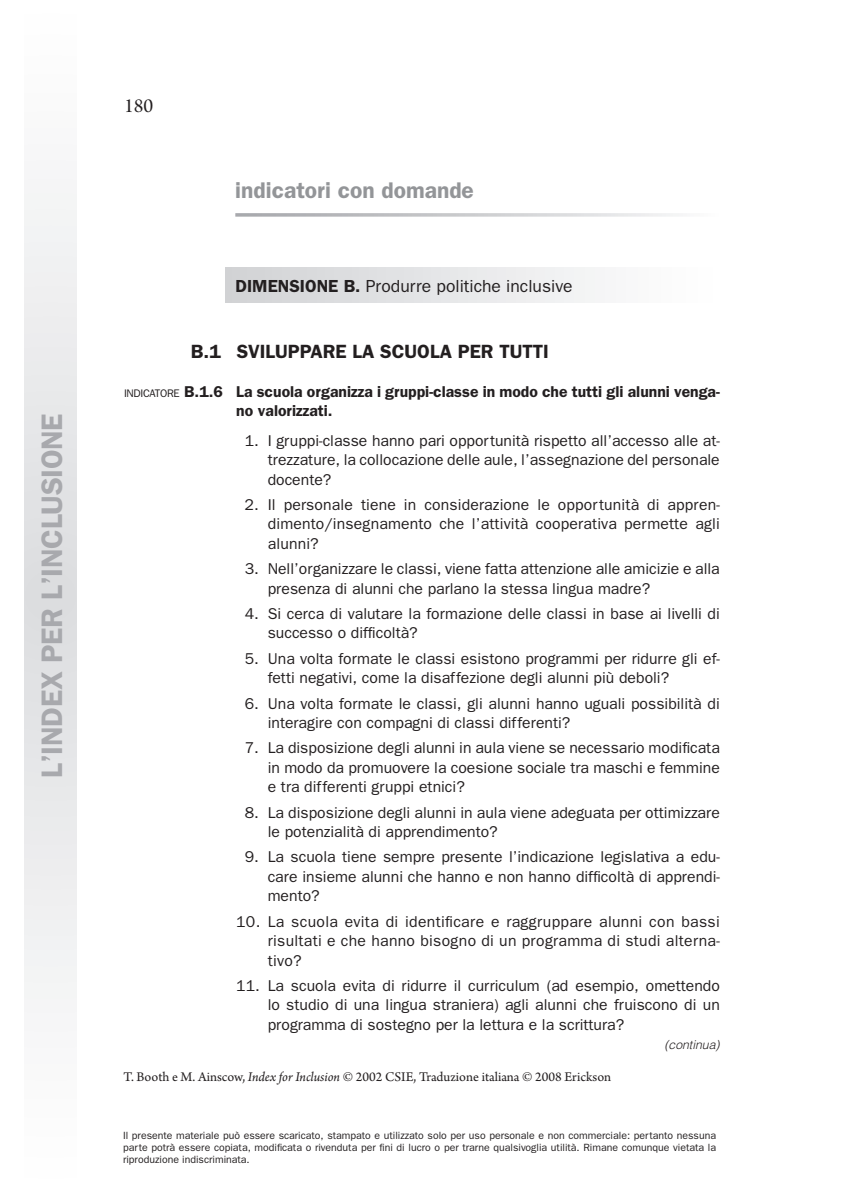
<style>
.page{position:relative;width:844px;height:1191px;background:#fff}
.page>*{position:absolute;margin:0;border:0;box-sizing:border-box;transform-origin:0 0}
.t1{font:600 29.75px "Franklin Gothic";letter-spacing:-.01em;color:#a8a9ad}
.t2{font:600 22.75px "Franklin Gothic";color:#939598}
.t3{font:21px "Arno Pro Subhead";color:#231f20}
.t4{font:600 19.25px "Franklin Gothic";color:#231f20}
.t5{font:17.5px "Franklin Gothic";color:#231f20}
.t6{font:600 17.5px "Franklin Gothic";color:#231f20}
.t7{font:15.75px/19.4px "Franklin Gothic";color:#231f20;text-align:justify}
.t8{font:600 15.75px/19.2px "Franklin Gothic";color:#231f20}
.t9{font:14px "Arno Pro";color:#231f20}
.t10{font:italic 300 12.25px "Helvetica";color:#231f20}
.t11{font:10.5px/12.2px "Franklin Gothic";color:#231f20;text-align:justify}
.s1{font-weight:600}
.s2{font-weight:400;font-size:11.03px}
.s3{font-style:italic}
</style>
<div class="page">
<svg style="left:24px;top:193px;width:52px;height:806px"></svg>
<svg style="left:235px;top:213px;width:444px;height:4px;background:#d0d1d3"></svg>
<div style="left:225px;top:268px;width:493px;height:34px;background:linear-gradient(to right,#d1d2d5,#fff)"></div>
<h1 class="t1" style="left:34px;top:778px;width:366px;rotate:-90deg">l’Index per l’inclusione</h1>
<h3 class="t3" style="left:124px;top:94px;width:31px">180</h3>
<h2 class="t2" style="left:235px;top:177px;width:240px">indicatori con domande</h2>
<p class="t6" style="left:235px;top:275px;width:44px">DIMENS</p>
<p class="t6" style="left:300px;top:275px;width:17px">IONE</p>
<p class="t5" style="left:343px;top:276px;width:230px"><span class="s1">B.</span> Produrre politiche inclusive</p>
<p class="t4" style="left:191px;top:340px;width:357px">B.1 Sviluppare la scuola per tutti</p>
<p class="t8" style="left:236px;top:381px;width:485px;text-indent:-112px"><span class="s2">INDICATORE</span> B.1.6 La scuola organizza i gruppi-classe in modo che tutti gli alunni venga&shy;no valorizzati.</p>
<p class="t7" style="left:268px;top:430px;width:453px;text-indent:-23px">1. I gruppi-classe hanno pari opportunità rispetto all’accesso alle at&shy;trezzature, la collocazione delle aule, l’assegnazione del personale docente?</p>
<p class="t7" style="left:268px;top:494px;width:453px;text-indent:-23px">2. Il personale tiene in considerazione le opportunità di appren&shy;dimento/insegnamento che l’attività cooperativa permette agli alunni?</p>
<p class="t7" style="left:268px;top:559px;width:453px;text-indent:-23px">3. Nell’organizzare le classi, viene fatta attenzione alle amicizie e alla presenza di alunni che parlano la stessa lingua madre?</p>
<p class="t7" style="left:268px;top:603px;width:453px;text-indent:-23px">4. Si cerca di valutare la formazione delle classi in base ai livelli di successo o difficoltà?</p>
<p class="t7" style="left:268px;top:648px;width:453px;text-indent:-23px">5. Una volta formate le classi esistono programmi per ridurre gli ef&shy;fetti negativi, come la disaffezione degli alunni più deboli?</p>
<p class="t7" style="left:268px;top:693px;width:453px;text-indent:-23px">6. Una volta formate le classi, gli alunni hanno uguali possibilità di interagire con compagni di classi differenti?</p>
<p class="t7" style="left:268px;top:738px;width:453px;text-indent:-23px">7. La disposizione degli alunni in aula viene se necessario modificata in modo da promuovere la coesione sociale tra maschi e femmine e tra differenti gruppi etnici?</p>
<p class="t7" style="left:268px;top:802px;width:453px;text-indent:-23px">8. La disposizione degli alunni in aula viene adeguata per ottimizzare le potenzialità di apprendimento?</p>
<p class="t7" style="left:268px;top:847px;width:453px;text-indent:-23px">9. La scuola tiene sempre presente l’indicazione legislativa a edu&shy;care insieme alunni che hanno e non hanno difficoltà di apprendi&shy;mento?</p>
<p class="t7" style="left:268px;top:911px;width:453px;text-indent:-32px">10. La scuola evita di identificare e raggruppare alunni con bassi risultati e che hanno bisogno di un programma di studi alterna&shy;tivo?</p>
<p class="t7" style="left:268px;top:975px;width:453px;text-indent:-32px">11. La scuola evita di ridurre il curriculum (ad esempio, omettendo lo studio di una lingua straniera) agli alunni che fruiscono di un programma di sostegno per la lettura e la scrittura?</p>
<p class="t9" style="left:123px;top:1069px;width:489px">T. Booth e M. Ainscow, <span class="s3">Index for Inclusion</span> © 2002 CSIE, Traduzione italiana © 2008 Erickson</p>
<p class="t10" style="left:664px;top:1037px;width:57px">(continua)</p>
<p class="t11" style="left:123px;top:1128px;width:594px">Il presente materiale può essere scaricato, stampato e utilizzato solo per uso personale e non commerciale: pertanto nessuna parte potrà essere copiata, modificata o rivenduta per fini di lucro o per trarne qualsivoglia utilità. Rimane comunque vietata la riproduzione indiscriminata.</p>
</div>
